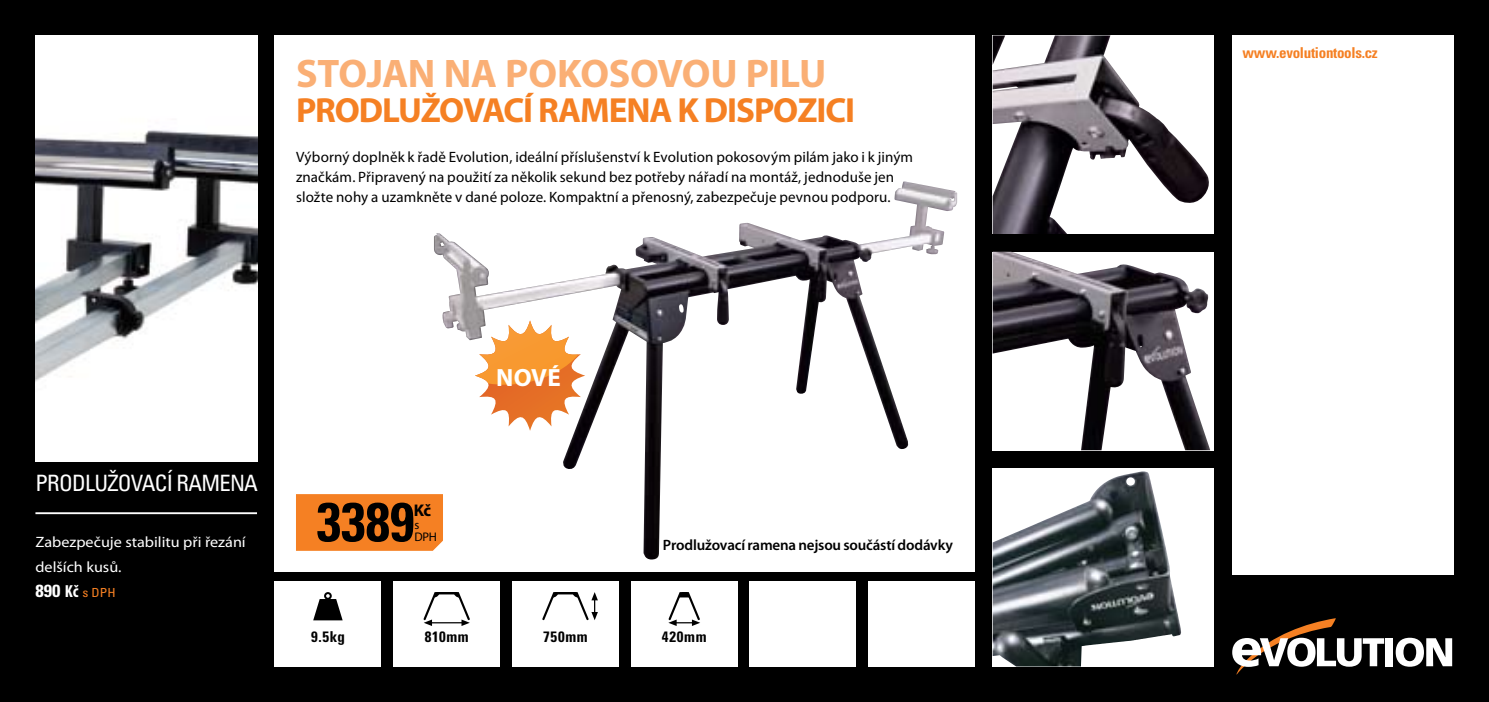
<style>
.page{position:relative;width:1489px;height:702px;background:#fff}
.page>*{position:absolute;margin:0;border:0;box-sizing:border-box;transform-origin:0 0}
.t1{font:700 condensed 55px "Univers";color:#000}
.t2{font:700 40px "Myriad Pro";letter-spacing:-.01em;color:#faaf75}
.t3{font:700 35px "Myriad Pro";letter-spacing:-.03em;color:#f58023}
.t4{font:700 25px "Myriad Pro";color:#fff}
.t5{font:condensed 22.5px "Univers";letter-spacing:-.03em;color:#fff}
.t6{font:700 17px "Myriad Pro";color:#000}
.t7{font:15px/20px "Myriad Pro";letter-spacing:.01em;color:#000}
.t8{font:15px/25px "Myriad Pro";color:#fff;scale:1.08 1}
.t9{font:600 15px "Myriad Pro";letter-spacing:-.01em;color:#000}
.t10{font:700 condensed 15px "Univers";letter-spacing:-.02em;color:#f58023}
.t11{font:700 condensed 15px "Univers";letter-spacing:.045em;color:#000}
.t12{font:condensed 12.5px "Univers";color:#f58023;scale:1.08 1}
.t13{font:12.5px/12.5px "Myriad Pro";color:#000}
.s1{font-weight:700;font-size:17.5px;color:#fff}
.s2{font-family:"Myriad Pro";font-weight:700;font-size:17.5px;color:#fff}
</style>
<div class="page">
<div style="left:0;top:0;width:1488px;height:702px;background:#000"></div>
<div style="left:1231px;top:35px;width:222px;height:539px;background:#fff"></div>
<svg style="left:1232px;top:618px;width:151px;height:56px"></svg>
<div style="left:1385px;top:638px;width:7px;height:28px;background:#fff"></div>
<svg style="left:1395px;top:637px;width:56px;height:29px"></svg>
<img style="left:35px;top:35px;width:222px;height:426px">
<div style="left:275px;top:35px;width:699px;height:537px;background:#fff"></div>
<img style="left:992px;top:35px;width:220px;height:199px">
<svg style="left:992px;top:468px;width:222px;height:198px;background:#94999b"></svg>
<img style="left:1086px;top:471px;width:55px;height:31px">
<img style="left:992px;top:252px;width:218px;height:198px">
<div style="left:275px;top:581px;width:106px;height:85px;background:#fff"></div>
<div style="left:393px;top:581px;width:107px;height:85px;background:#fff"></div>
<div style="left:512px;top:581px;width:106px;height:85px;background:#fff"></div>
<div style="left:631px;top:581px;width:106px;height:85px;background:#fff"></div>
<div style="left:868px;top:581px;width:106px;height:85px;background:#fff"></div>
<div style="left:749px;top:581px;width:107px;height:85px;background:#fff"></div>
<img style="left:434px;top:181px;width:483px;height:378px">
<hr style="left:35px;top:512px;width:222px;height:2px;background:#fff">
<svg style="left:313px;top:599px;width:29px;height:21px"></svg>
<div style="left:324px;top:592px;width:8px;height:7px;border:2px solid #000;border-radius:50%"></div>
<svg style="left:423px;top:592px;width:47px;height:34px"></svg>
<svg style="left:668px;top:592px;width:32px;height:34px"></svg>
<svg style="left:542px;top:592px;width:56px;height:29px"></svg>
<div style="left:296px;top:494px;width:147px;height:57px;background:#f58023"></div>
<svg style="left:475px;top:320px;width:110px;height:111px"></svg>
<h2 class="t2" style="left:296px;top:47px;width:532px">STOJAN NA POKOSOVOU PILU</h2>
<h3 class="t3" style="left:296px;top:87px;width:560px">PRODLUŽOVACÍ RAMENA K DISPOZICI</h3>
<p class="t7" style="left:296px;top:146px;width:618px">Výborný doplněk k řadě Evolution, ideální příslušenství k Evolution pokosovým pilám jako i k jiným značkám. Připravený na použití za několik sekund bez potřeby nářadí na montáž, jednoduše jen složte nohy a uzamkněte v dané poloze. Kompaktní a přenosný, zabezpečuje pevnou podporu.</p>
<h3 class="t5" style="left:35px;top:468px;width:224px">PRODLUŽOVACÍ RAMENA</h3>
<p class="t8" style="left:35px;top:529px;width:196px">Zabezpečuje stabilitu při řezání delších kusů.</p>
<p class="t12" style="left:35px;top:584px;width:76px"><span class="s1">890</span> <span class="s2">Kč</span> s DPH</p>
<h1 class="t1" style="left:317px;top:488px;width:99px">3389</h1>
<p class="t6" style="left:413px;top:499px;width:19px">Kč</p>
<p class="t13" style="left:414px;top:518px;width:24px">s<br>DPH</p>
<h3 class="t4" style="left:496px;top:361px;width:66px">NOVÉ</h3>
<p class="t9" style="left:663px;top:536px;width:292px">Prodlužovací ramena nejsou součástí dodávky</p>
<p class="t11" style="left:311px;top:627px;width:35px">9.5kg</p>
<p class="t11" style="left:425px;top:627px;width:45px">810mm</p>
<p class="t11" style="left:543px;top:627px;width:46px">750mm</p>
<p class="t11" style="left:661px;top:627px;width:46px">420mm</p>
<p class="t10" style="left:1242px;top:43px;width:137px">www.evolutiontools.cz</p>
</div>
